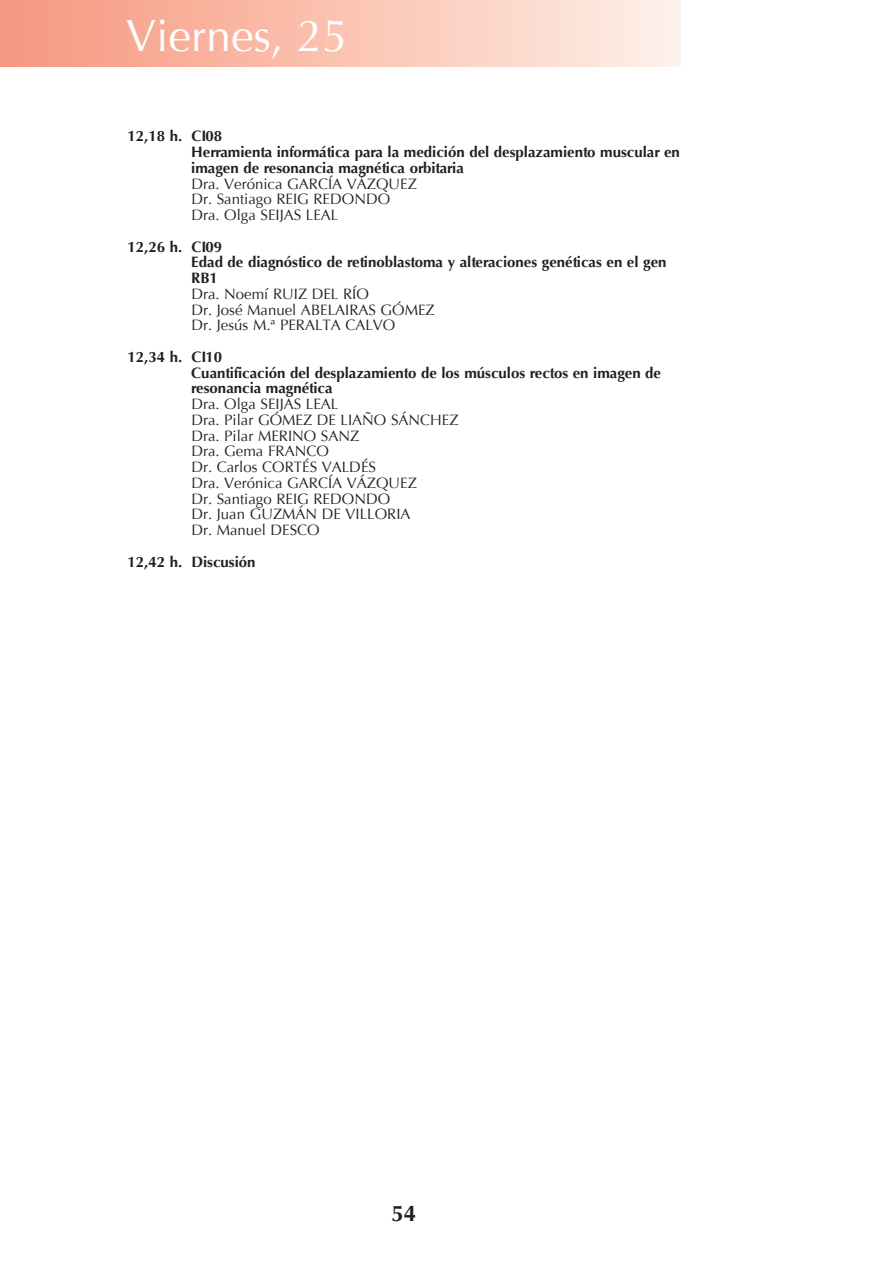
<style>
.page{position:relative;width:893px;height:1263px;background:#fff}
.page>*{position:absolute;margin:0;border:0;box-sizing:border-box;transform-origin:0 0}
.t1{font:45px "Optima";color:#fff}
.t2{font:700 22.5px "Optima";color:#231f20}
.t3{font:15px/15.8px "Optima";color:#231f20}
.t4{font:700 15px/15.8px "Optima";color:#231f20}
</style>
<div class="page">
<div style="left:0;top:0;width:680px;height:67px;background:linear-gradient(to right,#f6967e,#fef0e8)"></div>
<h1 class="t1" style="left:126px;top:10px;width:223px">Viernes, 25</h1>
<p class="t4" style="left:191px;top:129px;width:490px;text-indent:-64px">12,18 h. CI08<br>Herramienta informática para la medición del desplazamiento muscular en imagen de resonancia magnética orbitaria</p>
<p class="t3" style="left:191px;top:176px;width:227px">Dra. Verónica GARCÍA VÁZQUEZ<br>Dr. Santiago REIG REDONDO<br>Dra. Olga SEIJAS LEAL</p>
<p class="t4" style="left:191px;top:239px;width:477px;text-indent:-64px">12,26 h. CI09<br>Edad de diagnóstico de retinoblastoma y alteraciones genéticas en el gen<br>RB1</p>
<p class="t3" style="left:191px;top:286px;width:245px">Dra. Noemí RUIZ DEL RÍO<br>Dr. José Manuel ABELAIRAS GÓMEZ<br>Dr. Jesús M.ª PERALTA CALVO</p>
<p class="t4" style="left:191px;top:349px;width:471px;text-indent:-64px">12,34 h. CI10<br>Cuantificación del desplazamiento de los músculos rectos en imagen de resonancia magnética</p>
<p class="t3" style="left:191px;top:396px;width:269px">Dra. Olga SEIJAS LEAL<br>Dra. Pilar GÓMEZ DE LIAÑO SÁNCHEZ<br>Dra. Pilar MERINO SANZ<br>Dra. Gema FRANCO<br>Dr. Carlos CORTÉS VALDÉS<br>Dra. Verónica GARCÍA VÁZQUEZ<br>Dr. Santiago REIG REDONDO<br>Dr. Juan GUZMÁN DE VILLORIA<br>Dr. Manuel DESCO</p>
<p class="t4" style="left:128px;top:554px;width:129px">12,42 h. Discusión</p>
<h2 class="t2" style="left:391px;top:1200px;width:27px">54</h2>
</div>
